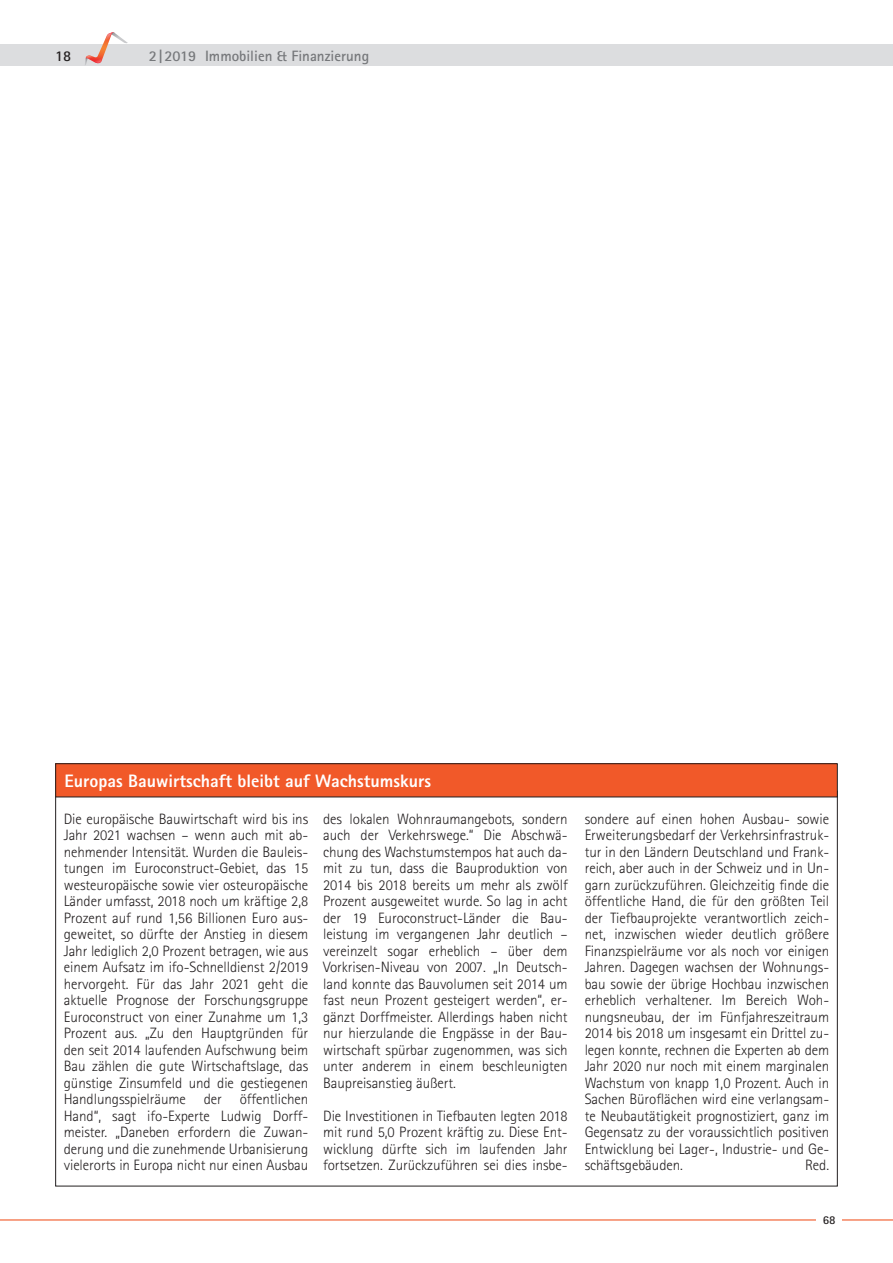
<style>
.page{position:relative;width:893px;height:1263px;background:#fff}
.page>*{position:absolute;margin:0;border:0;box-sizing:border-box;transform-origin:0 0}
.t1{font:800 18px "Rotis Sans Serif";color:#fff}
.t2{font:300 15px/16.5px "Rotis Sans Serif";letter-spacing:-.005em;color:#231f20;text-align:justify}
.t3{font:700 15px "Rotis Sans Serif";color:#76787b}
.t4{font:700 15px "Rotis Sans Serif";color:#231f20}
.t5{font:700 12px "Rotis Sans Serif";color:#231f20}
</style>
<div class="page">
<div style="left:0;top:45px;width:893px;height:21px;background:#dcdddf"></div>
<svg style="left:85px;top:32px;width:43px;height:33px"></svg>
<hr style="left:0;top:1219px;width:893px;height:1px;background:#f15929">
<div style="left:816px;top:1214px;width:26px;height:13px;background:#fff"></div>
<div style="left:56px;top:764px;width:781px;height:33px;background:#f15929"></div>
<div style="left:55px;top:763px;width:783px;height:34px;border:1px solid #231f20"></div>
<p class="t4" style="left:55px;top:46px;width:18px">18</p>
<p class="t3" style="left:149px;top:46px;width:222px">2|2019 Immobilien &amp; Finanzierung</p>
<p class="t1" style="left:65px;top:770px;width:368px">Europas Bauwirtschaft bleibt auf Wachstumskurs</p>
<p class="t2" style="left:64px;top:810px;width:246px">Die europäische Bauwirtschaft wird bis ins Jahr 2021 wachsen – wenn auch mit ab&shy;nehmender Intensität. Wurden die Bauleis&shy;tungen im Euroconstruct-Gebiet, das 15 westeuropäische sowie vier osteuropäische Länder umfasst, 2018 noch um kräftige 2,8<br>Prozent auf rund 1,56 Billionen Euro aus&shy;geweitet, so dürfte der Anstieg in diesem Jahr lediglich 2,0 Prozent betragen, wie aus einem Aufsatz im ifo-Schnelldienst 2/2019 hervorgeht. Für das Jahr 2021 geht die aktuelle Prognose der Forschungsgruppe Euroconstruct von einer Zunahme um 1,3<br>Prozent aus. „Zu den Hauptgründen für den seit 2014 laufenden Aufschwung beim Bau zählen die gute Wirtschaftslage, das günstige Zinsumfeld und die gestiegenen Handlungsspielräume der öffentlichen Hand“, sagt ifo-Experte Ludwig Dorff&shy;meister. „Daneben erfordern die Zuwan&shy;derung und die zunehmende Urbanisierung vielerorts in Europa nicht nur einen Ausbau</p>
<p class="t2" style="left:323px;top:810px;width:246px">des lokalen Wohnraumangebots, sondern auch der Verkehrswege.“ Die Abschwä&shy;chung des Wachstumstempos hat auch da&shy;mit zu tun, dass die Bauproduktion von 2014 bis 2018 bereits um mehr als zwölf Prozent ausgeweitet wurde. So lag in acht der 19 Euroconstruct-Länder die Bau&shy;leistung im vergangenen Jahr deutlich – vereinzelt sogar erheblich – über dem Vorkrisen-Niveau von 2007. „In Deutsch&shy;land konnte das Bauvolumen seit 2014 um fast neun Prozent gesteigert werden“, er&shy;gänzt Dorffmeister. Allerdings haben nicht nur hierzulande die Engpässe in der Bau&shy;wirtschaft spürbar zugenommen, was sich unter anderem in einem beschleunigten Baupreisanstieg äußert.</p>
<p class="t2" style="left:323px;top:1107px;width:246px">Die Investitionen in Tiefbauten legten 2018 mit rund 5,0 Prozent kräftig zu. Diese Ent&shy;wicklung dürfte sich im laufenden Jahr fortsetzen. Zurückzuführen sei dies insbe-</p>
<p class="t2" style="left:585px;top:810px;width:246px">sondere auf einen hohen Ausbau- sowie Erweiterungsbedarf der Verkehrsinfrastruk&shy;tur in den Ländern Deutschland und Frank&shy;reich, aber auch in der Schweiz und in Un&shy;garn zurückzuführen. Gleichzeitig finde die öffentliche Hand, die für den größten Teil der Tiefbauprojekte verantwortlich zeich&shy;net, inzwischen wieder deutlich größere Finanzspielräume vor als noch vor einigen Jahren. Dagegen wachsen der Wohnungs&shy;bau sowie der übrige Hochbau inzwischen erheblich verhaltener. Im Bereich Woh&shy;nungsneubau, der im Fünfjahreszeitraum 2014 bis 2018 um insgesamt ein Drittel zu&shy;legen konnte, rechnen die Experten ab dem Jahr 2020 nur noch mit einem marginalen Wachstum von knapp 1,0 Prozent. Auch in Sachen Büroflächen wird eine verlangsam&shy;te Neubautätigkeit prognostiziert, ganz im Gegensatz zu der voraussichtlich positiven Entwicklung bei Lager-, Industrie- und Ge&shy;schäftsgebäuden.</p>
<p class="t2" style="left:805px;top:1157px;width:26px">Red.</p>
<p class="t5" style="left:823px;top:1212px;width:14px">68</p>
</div>
